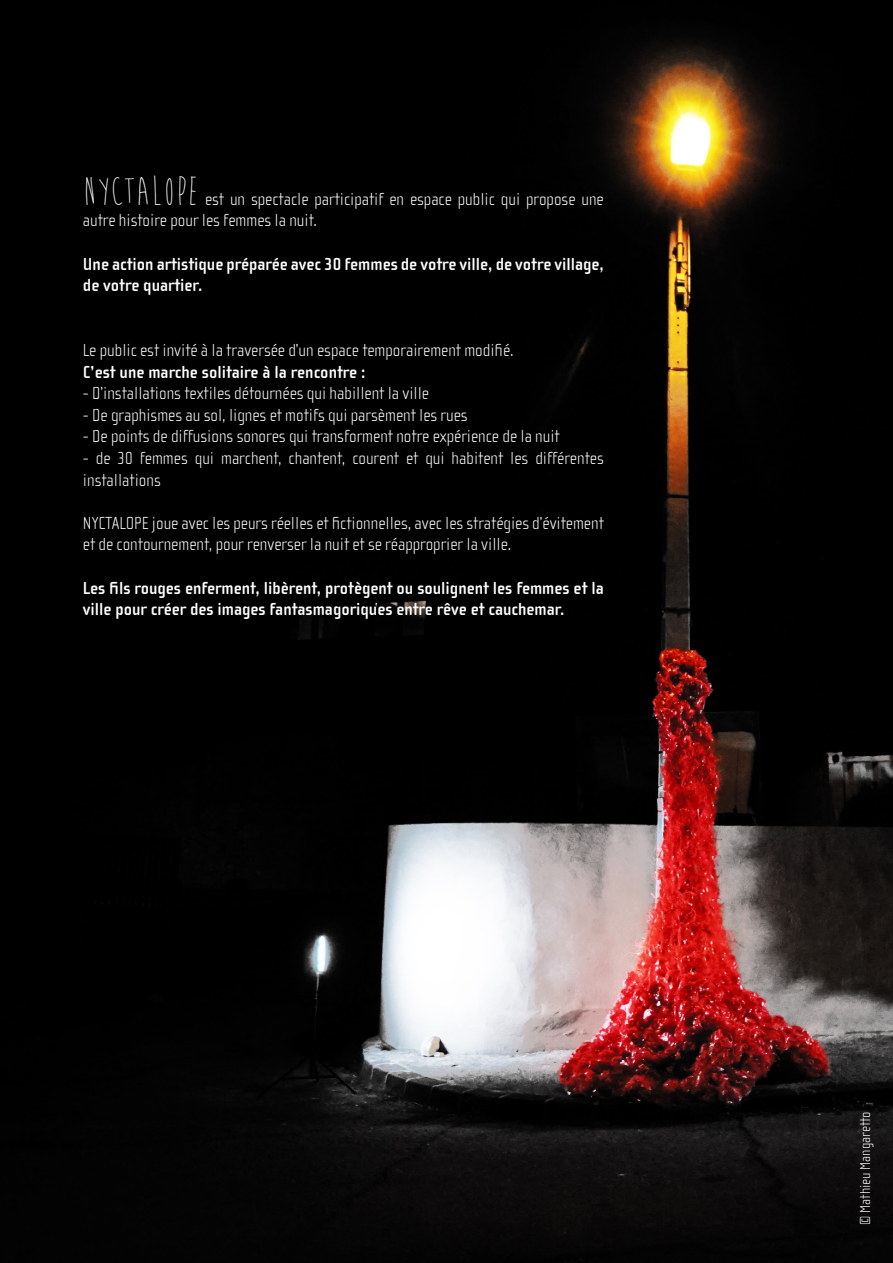
<style>
.page{position:relative;width:893px;height:1263px;background:#fff}
.page>*{position:absolute;margin:0;border:0;box-sizing:border-box;transform-origin:0 0}
.t1{font:42px "Brain Flower";color:#fff}
.t2{font:100 18px/21.6px "Cholla Sans";color:#fff}
.t3{font:700 18px/21.6px "Cholla Sans";color:#fff}
.t4{font:100 15px "Cholla Sans";color:#fff}
</style>
<div class="page">
<img style="left:0;top:0;width:893px;height:1263px">
<h1 class="t1" style="left:83px;top:170px;width:118px">NYCTALOPE</h1>
<p class="t2" style="left:83px;top:188px;width:522px;text-indent:122px">est un spectacle participatif en espace public qui propose une autre histoire pour les femmes la nuit.</p>
<p class="t3" style="left:83px;top:253px;width:522px">Une action artistique préparée avec 30 femmes de votre ville, de votre village, de votre quartier.</p>
<p class="t2" style="left:83px;top:340px;width:432px">Le public est invité à la traversée d’un espace temporairement modifié.</p>
<p class="t3" style="left:83px;top:361px;width:284px">C’est une marche solitaire à la rencontre :</p>
<p class="t2" style="left:83px;top:383px;width:348px">- D’installations textiles détournées qui habillent la ville</p>
<p class="t2" style="left:83px;top:404px;width:386px">- De graphismes au sol, lignes et motifs qui parsèment les rues</p>
<p class="t2" style="left:83px;top:426px;width:478px">- De points de diffusions sonores qui transforment notre expérience de la nuit</p>
<p class="t2" style="left:83px;top:448px;width:522px">- de 30 femmes qui marchent, chantent, courent et qui habitent les différentes installations</p>
<p class="t2" style="left:83px;top:512px;width:522px">NYCTALOPE joue avec les peurs réelles et fictionnelles, avec les stratégies d’évitement et de contournement, pour renverser la nuit et se réapproprier la ville.</p>
<p class="t3" style="left:83px;top:577px;width:522px">Les fils rouges enferment, libèrent, protègent ou soulignent les femmes et la ville pour créer des images fantasmagoriques entre rêve et cauchemar.</p>
<p class="t4" style="left:857px;top:1225px;width:115px;rotate:-90deg">© Mathieu Mangaretto</p>
</div>
